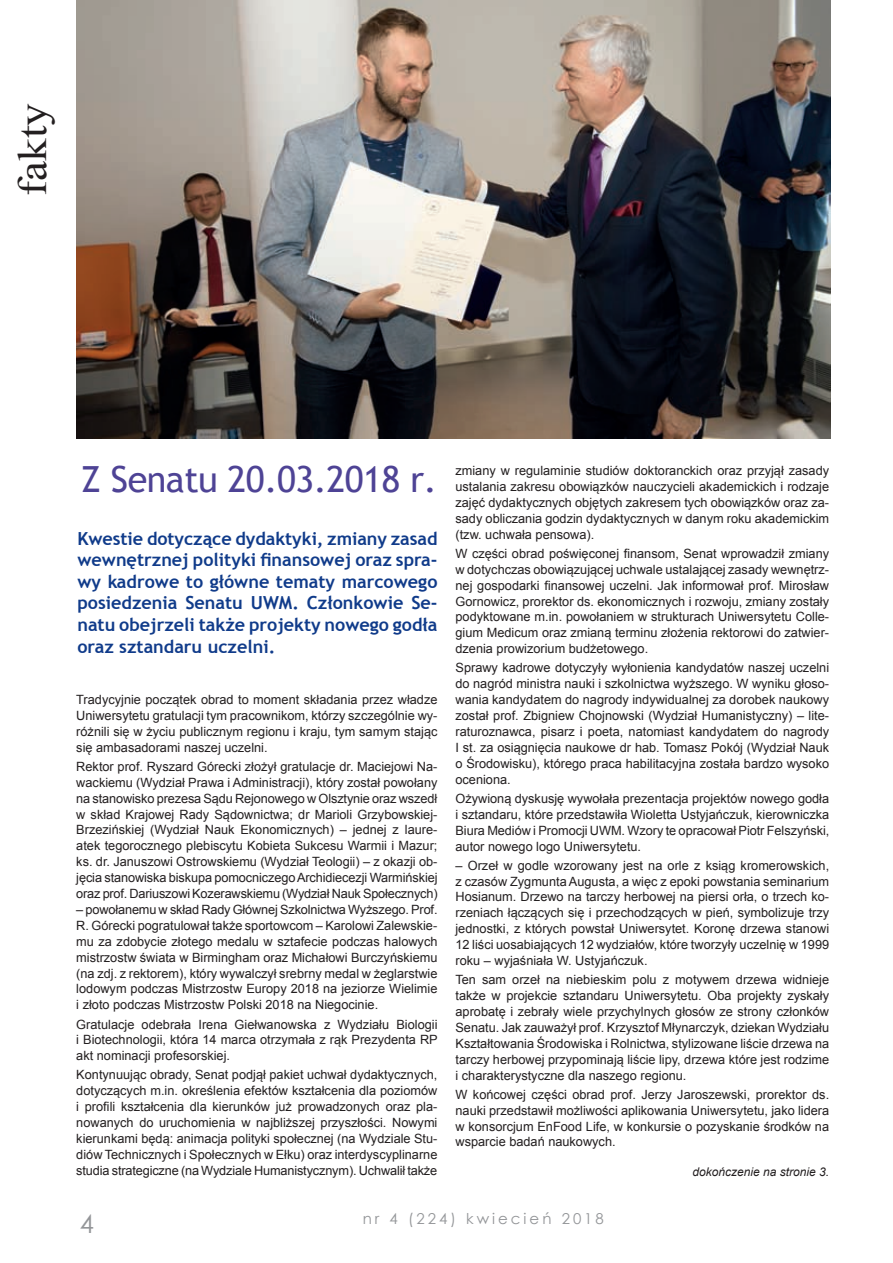
<style>
.page{position:relative;width:893px;height:1263px;background:#fff}
.page>*{position:absolute;margin:0;border:0;box-sizing:border-box;transform-origin:0 0}
.t1{font:40.5px "Times New Roman";color:#231f20;scale:1.11 1}
.t2{font:36px "Trebuchet MS";letter-spacing:-.015em;color:#4e4395}
.t3{font:25.5px "Century Gothic";color:#939598}
.t4{font:700 18px/21.6px "Trebuchet MS";color:#103b8a;text-align:justify}
.t5{font:15px "Century Gothic";letter-spacing:.2em;color:#939598}
.t6{font:12.75px/15.9px "Arial";color:#231f20;text-align:justify}
.t7{font:italic 12px "Arial";color:#231f20}
</style>
<div class="page">
<img style="left:77px;top:0;width:753px;height:438px">
<h1 class="t1" style="left:6px;top:196px;width:85px;rotate:-90deg">fakty</h1>
<h2 class="t2" style="left:81px;top:458px;width:357px">Z Senatu 20.03.2018 r.</h2>
<h3 class="t4" style="left:77px;top:527px;width:362px">Kwestie dotyczące dydaktyki, zmiany zasad wewnętrznej polityki finansowej oraz spra&shy;wy kadrowe to główne tematy marcowego posiedzenia Senatu UWM. Członkowie Se&shy;natu obejrzeli także projekty nowego godła oraz sztandaru uczelni.</h3>
<p class="t6" style="left:76px;top:692px;width:363px">Tradycyjnie początek obrad to moment składania przez władze Uniwersytetu gratulacji tym pracownikom, którzy szczególnie wy&shy;różnili się w życiu publicznym regionu i kraju, tym samym stając się ambasadorami naszej uczelni.</p>
<p class="t6" style="left:76px;top:758px;width:363px">Rektor prof. Ryszard Górecki złożył gratulacje dr. Maciejowi Na&shy;wackiemu (Wydział Prawa i Administracji), który został powołany na stanowisko prezesa Sądu Rejonowego w Olsztynie oraz wszedł w skład Krajowej Rady Sądownictwa; dr Marioli Grzybowskiej-Brzezińskiej (Wydział Nauk Ekonomicznych) – jednej z laure&shy;atek tegorocznego plebiscytu Kobieta Sukcesu Warmii i Mazur; ks. dr. Januszowi Ostrowskiemu (Wydział Teologii) – z okazji ob&shy;jęcia stanowiska biskupa pomocniczego Archidiecezji Warmińskiej oraz prof. Dariuszowi Kozerawskiemu (Wydział Nauk Społecznych)</p>
<p class="t6" style="left:76px;top:902px;width:363px">– powołanemu w skład Rady Głównej Szkolnictwa Wyższego. Prof.<br>R. Górecki pogratulował także sportowcom – Karolowi Zalewskie&shy;mu za zdobycie złotego medalu w sztafecie podczas halowych mistrzostw świata w Birmingham oraz Michałowi Burczyńskiemu (na zdj. z rektorem), który wywalczył srebrny medal w żeglarstwie lodowym podczas Mistrzostw Europy 2018 na jeziorze Wielimie i złoto podczas Mistrzostw Polski 2018 na Niegocinie.</p>
<p class="t6" style="left:76px;top:1016px;width:363px">Gratulacje odebrała Irena Giełwanowska z Wydziału Biologii i Biotechnologii, która 14 marca otrzymała z rąk Prezydenta RP akt nominacji profesorskiej.</p>
<p class="t6" style="left:76px;top:1067px;width:363px">Kontynuując obrady, Senat podjął pakiet uchwał dydaktycznych, dotyczących m.in. określenia efektów kształcenia dla poziomów i profili kształcenia dla kierunków już prowadzonych oraz pla&shy;nowanych do uruchomienia w najbliższej przyszłości. Nowymi kierunkami będą: animacja polityki społecznej (na Wydziale Stu&shy;diów Technicznych i Społecznych w Ełku) oraz interdyscyplinarne studia strategiczne (na Wydziale Humanistycznym). Uchwalił także</p>
<p class="t6" style="left:455px;top:463px;width:375px">zmiany w regulaminie studiów doktoranckich oraz przyjął zasady ustalania zakresu obowiązków nauczycieli akademickich i rodzaje zajęć dydaktycznych objętych zakresem tych obowiązków oraz za&shy;sady obliczania godzin dydaktycznych w danym roku akademickim (tzw. uchwała pensowa).</p>
<p class="t6" style="left:455px;top:546px;width:375px">W części obrad poświęconej finansom, Senat wprowadził zmiany w dotychczas obowiązującej uchwale ustalającej zasady wewnętrz&shy;nej gospodarki finansowej uczelni. Jak informował prof. Mirosław Gornowicz, prorektor ds. ekonomicznych i rozwoju, zmiany zostały podyktowane m.in. powołaniem w strukturach Uniwersytetu Colle&shy;gium Medicum oraz zmianą terminu złożenia rektorowi do zatwier&shy;dzenia prowizorium budżetowego.</p>
<p class="t6" style="left:455px;top:660px;width:375px">Sprawy kadrowe dotyczyły wyłonienia kandydatów naszej uczelni do nagród ministra nauki i szkolnictwa wyższego. W wyniku głoso&shy;wania kandydatem do nagrody indywidualnej za dorobek naukowy został prof. Zbigniew Chojnowski (Wydział Humanistyczny) – lite&shy;raturoznawca, pisarz i poeta, natomiast kandydatem do nagrody I st. za osiągnięcia naukowe dr hab. Tomasz Pokój (Wydział Nauk o Środowisku), którego praca habilitacyjna została bardzo wysoko oceniona.</p>
<p class="t6" style="left:455px;top:790px;width:375px">Ożywioną dyskusję wywołała prezentacja projektów nowego godła i sztandaru, które przedstawiła Wioletta Ustyjańczuk, kierowniczka Biura Mediów i Promocji UWM. Wzory te opracował Piotr Felszyński, autor nowego logo Uniwersytetu.</p>
<p class="t6" style="left:455px;top:857px;width:375px">– Orzeł w godle wzorowany jest na orle z ksiąg kromerowskich, z czasów Zygmunta Augusta, a więc z epoki powstania seminarium Hosianum. Drzewo na tarczy herbowej na piersi orła, o trzech ko&shy;rzeniach łączących się i przechodzących w pień, symbolizuje trzy jednostki, z których powstał Uniwersytet. Koronę drzewa stanowi 12 liści uosabiających 12 wydziałów, które tworzyły uczelnię w 1999 roku – wyjaśniała W. Ustyjańczuk.</p>
<p class="t6" style="left:455px;top:972px;width:375px">Ten sam orzeł na niebieskim polu z motywem drzewa widnieje także w projekcie sztandaru Uniwersytetu. Oba projekty zyskały aprobatę i zebrały wiele przychylnych głosów ze strony członków Senatu. Jak zauważył prof. Krzysztof Młynarczyk, dziekan Wydziału Kształtowania Środowiska i Rolnictwa, stylizowane liście drzewa na tarczy herbowej przypominają liście lipy, drzewa które jest rodzime i charakterystyczne dla naszego regionu.</p>
<p class="t6" style="left:455px;top:1086px;width:375px">W końcowej części obrad prof. Jerzy Jaroszewski, prorektor ds. nauki przedstawił możliwości aplikowania Uniwersytetu, jako lidera w konsorcjum EnFood Life, w konkursie o pozyskanie środków na wsparcie badań naukowych.</p>
<p class="t7" style="left:692px;top:1164px;width:138px">dokończenie na stronie 3.</p>
<h3 class="t3" style="left:80px;top:1206px;width:16px">4</h3>
<p class="t5" style="left:363px;top:1208px;width:243px">nr 4 (224) kwiecień 2018</p>
</div>
